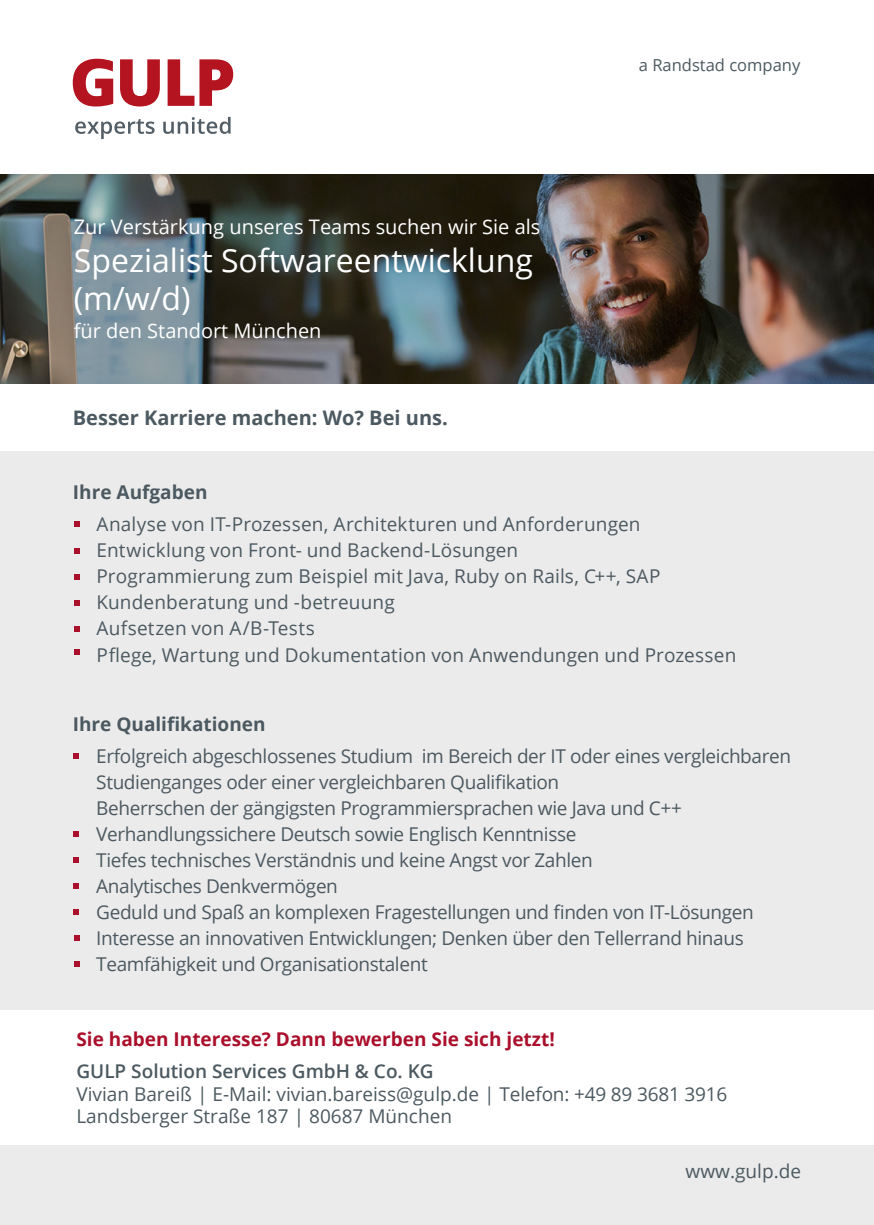
<style>
.page{position:relative;width:874px;height:1225px;background:#fff}
.page>*{position:absolute;margin:0;border:0;box-sizing:border-box;transform-origin:0 0}
.t1{font:32px/38.4px "Open Sans";color:#fff}
.t2{font:20px "Open Sans";color:#fff}
.t3{font:700 20px "Open Sans";color:#4c5960}
.t4{font:19px/26px "Open Sans";letter-spacing:-.02em;color:#4c5960}
.t5{font:19px "Open Sans";letter-spacing:.01em;color:#4c5960}
.t6{font:19px "Open Sans";color:#4c5960}
.t7{font:19px "Open Sans";letter-spacing:.005em;color:#4c5960}
.t8{font:700 19px "Open Sans";color:#aa0f2b}
.t9{font:700 19px "Open Sans";color:#4c5960}
.t10{font:600 19px "Open Sans";color:#4c5960}
.t11{font:19px "Open Sans";letter-spacing:.015em;color:#4c5960}
.t12{font:16.4px "Open Sans";color:#4c5960}
</style>
<div class="page">
<img style="left:0;top:174px;width:872px;height:210px">
<svg style="left:75px;top:119px;width:79px;height:20px"></svg>
<svg style="left:163px;top:117px;width:67px;height:17px"></svg>
<svg style="left:73px;top:59px;width:40px;height:47px"></svg>
<svg style="left:120px;top:59px;width:40px;height:47px"></svg>
<svg style="left:167px;top:59px;width:66px;height:47px"></svg>
<div style="left:0;top:1146px;width:873px;height:79px;background:#ebebec"></div>
<div style="left:0;top:451px;width:873px;height:558px;background:#ebebec"></div>
<svg style="left:74px;top:521px;width:5px;height:6px"></svg>
<svg style="left:74px;top:548px;width:5px;height:5px"></svg>
<svg style="left:74px;top:574px;width:5px;height:5px"></svg>
<svg style="left:74px;top:649px;width:5px;height:6px"></svg>
<svg style="left:74px;top:753px;width:5px;height:5px"></svg>
<svg style="left:74px;top:883px;width:5px;height:6px"></svg>
<svg style="left:74px;top:857px;width:5px;height:6px"></svg>
<svg style="left:74px;top:831px;width:5px;height:6px"></svg>
<svg style="left:74px;top:909px;width:5px;height:6px"></svg>
<svg style="left:74px;top:600px;width:5px;height:6px"></svg>
<svg style="left:74px;top:935px;width:5px;height:6px"></svg>
<svg style="left:74px;top:961px;width:5px;height:6px"></svg>
<svg style="left:74px;top:626px;width:5px;height:6px"></svg>
<p class="t2" style="left:74px;top:212px;width:468px">Zur Verstärkung unseres Teams suchen wir Sie als</p>
<p class="t1" style="left:74px;top:240px;width:460px">Spezialist Softwareentwicklung (m/w/d)</p>
<p class="t2" style="left:74px;top:317px;width:249px">für den Standort München</p>
<p class="t3" style="left:73px;top:403px;width:376px">Besser Karriere machen: Wo? Bei uns.</p>
<p class="t9" style="left:73px;top:479px;width:136px">Ihre Aufgaben</p>
<p class="t12" style="left:638px;top:54px;width:163px">a Randstad company</p>
<p class="t5" style="left:96px;top:511px;width:545px">Analyse von IT-Prozessen, Architekturen und Anforderungen</p>
<p class="t5" style="left:96px;top:537px;width:423px">Entwicklung von Front- und Backend-Lösungen</p>
<p class="t7" style="left:96px;top:563px;width:565px">Programmierung zum Beispiel mit Java, Ruby on Rails, C++, SAP</p>
<p class="t5" style="left:96px;top:589px;width:299px">Kundenberatung und -betreuung</p>
<p class="t11" style="left:96px;top:615px;width:220px">Aufsetzen von A/B-Tests</p>
<p class="t5" style="left:96px;top:641px;width:641px">Pflege, Wartung und Dokumentation von Anwendungen und Prozessen</p>
<p class="t9" style="left:73px;top:710px;width:194px">Ihre Qualifikationen</p>
<p class="t4" style="left:96px;top:742px;width:696px">Erfolgreich abgeschlossenes Studium im Bereich der IT oder eines vergleichbaren<br>Studienganges oder einer vergleichbaren Qualifikation</p>
<p class="t4" style="left:96px;top:794px;width:587px">Beherrschen der gängigsten Programmiersprachen wie Java und C++</p>
<p class="t4" style="left:96px;top:820px;width:481px">Verhandlungssichere Deutsch sowie Englisch Kenntnisse</p>
<p class="t4" style="left:96px;top:846px;width:497px">Tiefes technisches Verständnis und keine Angst vor Zahlen</p>
<p class="t4" style="left:96px;top:872px;width:243px">Analytisches Denkvermögen</p>
<p class="t4" style="left:96px;top:898px;width:658px">Geduld und Spaß an komplexen Fragestellungen und finden von IT-Lösungen</p>
<p class="t4" style="left:96px;top:924px;width:648px">Interesse an innovativen Entwicklungen; Denken über den Tellerrand hinaus</p>
<p class="t4" style="left:96px;top:950px;width:333px">Teamfähigkeit und Organisationstalent</p>
<p class="t8" style="left:76px;top:1025px;width:479px">Sie haben Interesse? Dann bewerben Sie sich jetzt!</p>
<p class="t10" style="left:76px;top:1057px;width:358px">GULP Solution Services GmbH &amp; Co. KG</p>
<p class="t6" style="left:76px;top:1080px;width:652px">Vivian Bareiß | E-Mail: vivian.bareiss@gulp.de | Telefon: +49 89 3681 3916</p>
<p class="t6" style="left:76px;top:1103px;width:377px">Landsberger Straße 187 | 80687 München</p>
<p class="t6" style="left:685px;top:1158px;width:117px">www.gulp.de</p>
</div>
